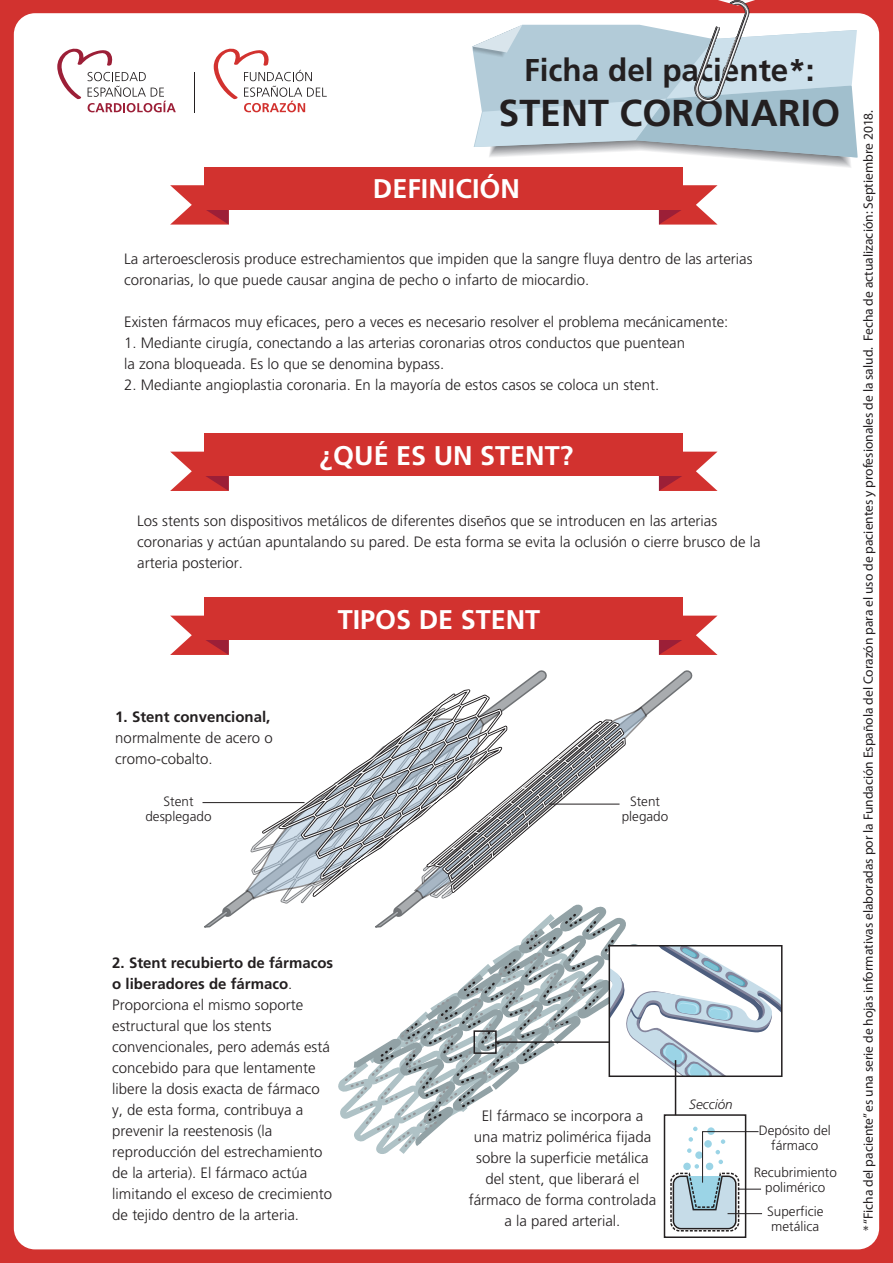
<style>
.page{position:relative;width:893px;height:1263px;background:#d2322f}
.page>*{position:absolute;margin:0;border:0;box-sizing:border-box;transform-origin:0 0}
.t1{font:700 37.5px "Frutiger";color:#231f20}
.t2{font:700 31.5px "Frutiger";color:#231f20}
.t3{font:700 27px "Frutiger";color:#fff}
.t4{font:300 15px/21px "Frutiger";color:#231f20}
.t5{font:700 15px "Frutiger";color:#231f20}
.t6{font:13.5px "Myriad Pro";color:#231f20}
.t7{font:300 13.5px/15px "Frutiger";color:#231f20;text-align:center}
.t8{font:italic 300 13.5px "Frutiger";color:#231f20}
.s1{font-weight:700}
</style>
<div class="page">
<div style="left:14px;top:13px;width:865px;height:1236px;background:#fff;border-radius:21px"></div>
<svg style="left:214px;top:48px;width:113px;height:64px"></svg>
<hr style="left:195px;top:72px;width:1px;height:40px;background:#231f20">
<svg style="left:57px;top:48px;width:119px;height:64px"></svg>
<svg style="left:472px;top:0;width:386px;height:160px"></svg>
<svg style="left:170px;top:185px;width:59px;height:40px"></svg>
<svg style="left:659px;top:185px;width:58px;height:40px"></svg>
<div style="left:205px;top:167px;width:478px;height:42px;background:#d2322f"></div>
<svg style="left:170px;top:452px;width:59px;height:39px"></svg>
<svg style="left:659px;top:452px;width:58px;height:39px"></svg>
<div style="left:205px;top:433px;width:478px;height:43px;background:#d2322f"></div>
<svg style="left:170px;top:616px;width:59px;height:39px"></svg>
<svg style="left:659px;top:616px;width:58px;height:39px"></svg>
<div style="left:205px;top:597px;width:478px;height:42px;background:#d2322f"></div>
<div style="left:664px;top:1114px;width:82px;height:124px;border:2px solid #231f20"></div>
<svg style="left:204px;top:908px;width:29px;height:20px"></svg>
<svg style="left:518px;top:670px;width:175px;height:17px"></svg>
<svg style="left:245px;top:687px;width:537px;height:545px"></svg>
<hr style="left:549px;top:804px;width:71px;height:1px;background:#231f20">
<hr style="left:202px;top:802px;width:102px;height:1px;background:#231f20">
<h2 class="t2" style="left:524px;top:51px;width:292px">Ficha del paciente*:</h2>
<h1 class="t1" style="left:498px;top:91px;width:343px">STENT CORONARIO</h1>
<h3 class="t3" style="left:373px;top:173px;width:149px">DEFINICIÓN</h3>
<p class="t4" style="left:124px;top:249px;width:630px">La arteroesclerosis produce estrechamientos que impiden que la sangre fluya dentro de las arterias coronarias, lo que puede causar angina de pecho o infarto de miocardio.</p>
<p class="t4" style="left:124px;top:311px;width:606px">Existen fármacos muy eficaces, pero a veces es necesario resolver el problema mecánicamente:</p>
<p class="t4" style="left:124px;top:332px;width:562px">1. Mediante cirugía, conectando a las arterias coronarias otros conductos que puentean la zona bloqueada. Es lo que se denomina bypass.</p>
<p class="t4" style="left:124px;top:374px;width:537px">2. Mediante angioplastia coronaria. En la mayoría de estos casos se coloca un stent.</p>
<h3 class="t3" style="left:320px;top:439px;width:255px">¿QUÉ ES UN STENT?</h3>
<p class="t4" style="left:137px;top:511px;width:625px">Los stents son dispositivos metálicos de diferentes diseños que se introducen en las arterias coronarias y actúan apuntalando su pared. De esta forma se evita la oclusión o cierre brusco de la arteria posterior.</p>
<p class="t5" style="left:115px;top:708px;width:157px">1. Stent convencional,</p>
<p class="t4" style="left:115px;top:728px;width:159px">normalmente de acero o cromo-cobalto.</p>
<h3 class="t3" style="left:338px;top:603px;width:204px">TIPOS DE STENT</h3>
<p class="t7" style="left:145px;top:794px;width:68px">Stent desplegado</p>
<p class="t7" style="left:622px;top:794px;width:48px">Stent plegado</p>
<p class="t4" style="left:112px;top:952px;width:222px"><span class="s1">2. Stent recubierto de fármacos o liberadores de fármaco</span>.<br>Proporciona el mismo soporte estructural que los stents convencionales, pero además está concebido para que lentamente libere la dosis exacta de fármaco y, de esta forma, contribuya a prevenir la reestenosis (la reproducción del estrechamiento de la arteria). El fármaco actúa limitando el exceso de crecimiento de tejido dentro de la arteria.</p>
<p class="t4" style="left:469px;top:1106px;width:189px;text-align:center">El fármaco se incorpora a una matriz polimérica fijada sobre la superficie metálica del stent, que liberará el fármaco de forma controlada a la pared arterial.</p>
<p class="t8" style="left:689px;top:1096px;width:45px">Sección</p>
<p class="t7" style="left:759px;top:1123px;width:74px">Depósito del fármaco</p>
<p class="t7" style="left:754px;top:1165px;width:85px">Recubrimiento polimérico</p>
<p class="t7" style="left:767px;top:1204px;width:58px">Superficie metálica</p>
<p class="t6" style="left:860px;top:1231px;width:1123px;rotate:-90deg">* “Ficha del paciente” es una serie de hojas informativas elaboradas por la Fundación Española del Corazón para el uso de pacientes y profesionales de la salud. Fecha de actualización: Septiembre 2018.</p>
</div>
